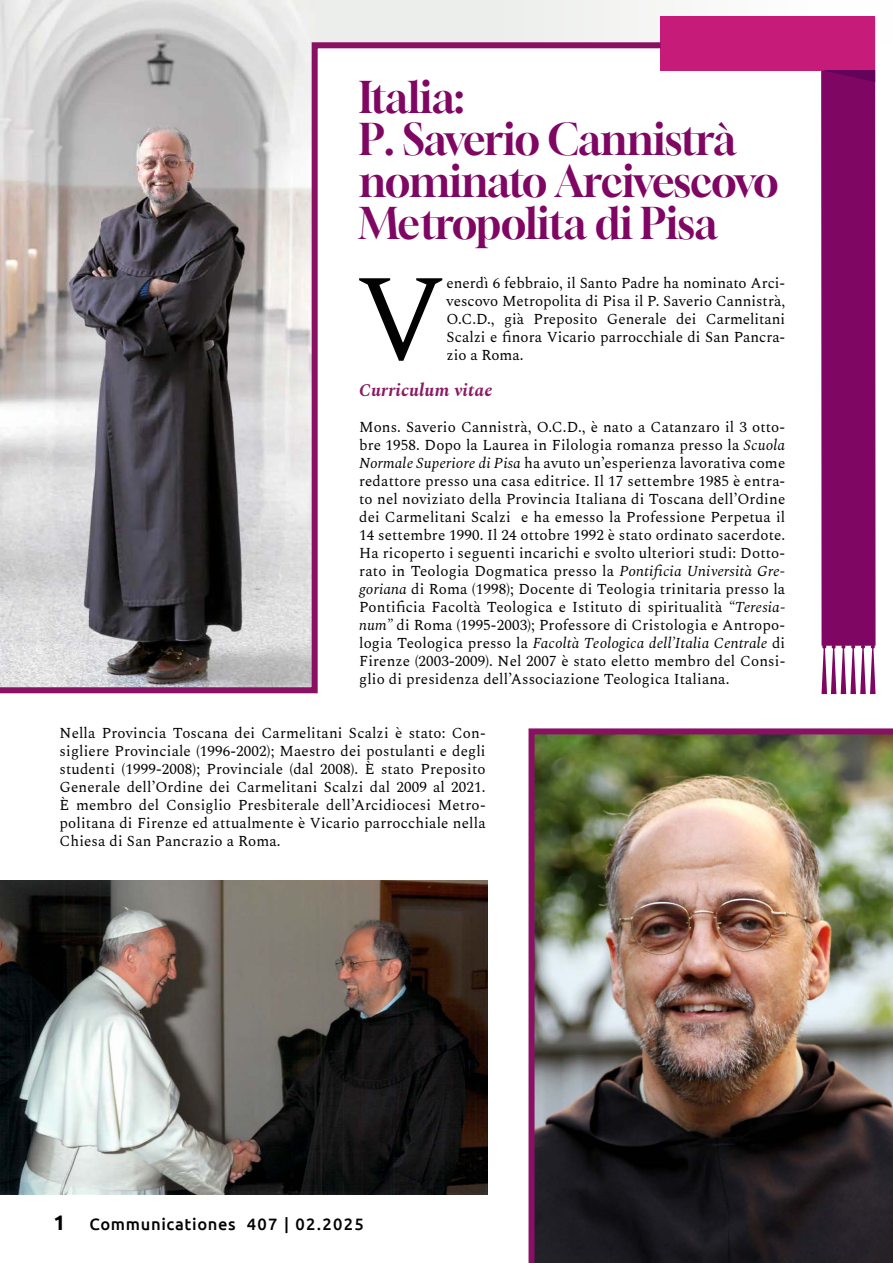
<style>
.page{position:relative;width:893px;height:1263px;background:#fff}
.page>*{position:absolute;margin:0;border:0;box-sizing:border-box;transform-origin:0 0}
.t1{font:124.05px "Spectral";color:#020203}
.t2{font:42px/42px "Gloock";letter-spacing:-.025em;color:#800663}
.t3{font:italic 700 18px "Spectral";letter-spacing:.01em;color:#8a1b63}
.t4{font:500 16.5px "Ubuntu";letter-spacing:.04em;color:#020203}
.t5{font:15px/18px "Spectral";letter-spacing:.01em;color:#020203;text-align:justify}
.s1{font-style:italic}
.s2{font-weight:700;font-size:21px;color:#000}
</style>
<div class="page">
<div style="left:313px;top:0;width:580px;height:43px;background:linear-gradient(to right,#e8eae7,#fff)"></div>
<img style="left:0;top:880px;width:488px;height:315px">
<div style="left:821px;top:17px;width:54px;height:629px;background:#800663"></div>
<div style="left:661px;top:16px;width:214px;height:54px;background:#c71b79"></div>
<svg style="left:821px;top:645px;width:54px;height:49px"></svg>
<svg style="left:821px;top:70px;width:54px;height:12px"></svg>
<svg style="left:0;top:39px;width:667px;height:655px"></svg>
<img style="left:528px;top:728px;width:365px;height:535px">
<h2 class="t2" style="left:359px;top:78px;width:421px">Italia:<br>P. Saverio Cannistrà nominato Arcivescovo<br>Metropolita di Pisa</h2>
<h1 class="t1" style="left:355px;top:229px;width:93px">V</h1>
<p class="t5" style="left:447px;top:273px;width:340px">enerdì 6 febbraio, il Santo Padre ha nominato Arci&shy;vescovo Metropolita di Pisa il P. Saverio Cannistrà, O.C.D., già Preposito Generale dei Carmelitani Scalzi e finora Vicario parrocchiale di San Pancra&shy;zio a Roma.</p>
<p class="t3" style="left:359px;top:377px;width:135px">Curriculum vitae</p>
<p class="t5" style="left:359px;top:417px;width:428px">Mons. Saverio Cannistrà, O.C.D., è nato a Catanzaro il 3 otto&shy;bre 1958. Dopo la Laurea in Filologia romanza presso la <span class="s1">Scuola Normale Superiore di Pisa</span> ha avuto un’esperienza lavorativa come redattore presso una casa editrice. Il 17 settembre 1985 è entra&shy;to nel noviziato della Provincia Italiana di Toscana dell’Ordine dei Carmelitani Scalzi e ha emesso la Professione Perpetua il 14 settembre 1990. Il 24 ottobre 1992 è stato ordinato sacerdote.<br>Ha ricoperto i seguenti incarichi e svolto ulteriori studi: Dotto&shy;rato in Teologia Dogmatica presso la <span class="s1">Pontificia Università Gre&shy;goriana</span> di Roma (1998); Docente di Teologia trinitaria presso la Pontificia Facoltà Teologica e Istituto di spiritualità <span class="s1">“Teresia&shy;num”</span> di Roma (1995-2003); Professore di Cristologia e Antropo&shy;logia Teologica presso la <span class="s1">Facoltà Teologica dell’Italia Centrale</span> di Firenze (2003-2009). Nel 2007 è stato eletto membro del Consi&shy;glio di presidenza dell’Associazione Teologica Italiana.</p>
<p class="t5" style="left:60px;top:723px;width:428px">Nella Provincia Toscana dei Carmelitani Scalzi è stato: Con&shy;sigliere Provinciale (1996-2002); Maestro dei postulanti e degli studenti (1999-2008); Provinciale (dal 2008). È stato Preposito Generale dell’Ordine dei Carmelitani Scalzi dal 2009 al 2021.<br>È membro del Consiglio Presbiterale dell’Arcidiocesi Metro&shy;politana di Firenze ed attualmente è Vicario parrocchiale nella Chiesa di San Pancrazio a Roma.</p>
<p class="t4" style="left:54px;top:1213px;width:312px"><span class="s2">1</span> Communicationes 407 | 02.2025</p>
</div>
